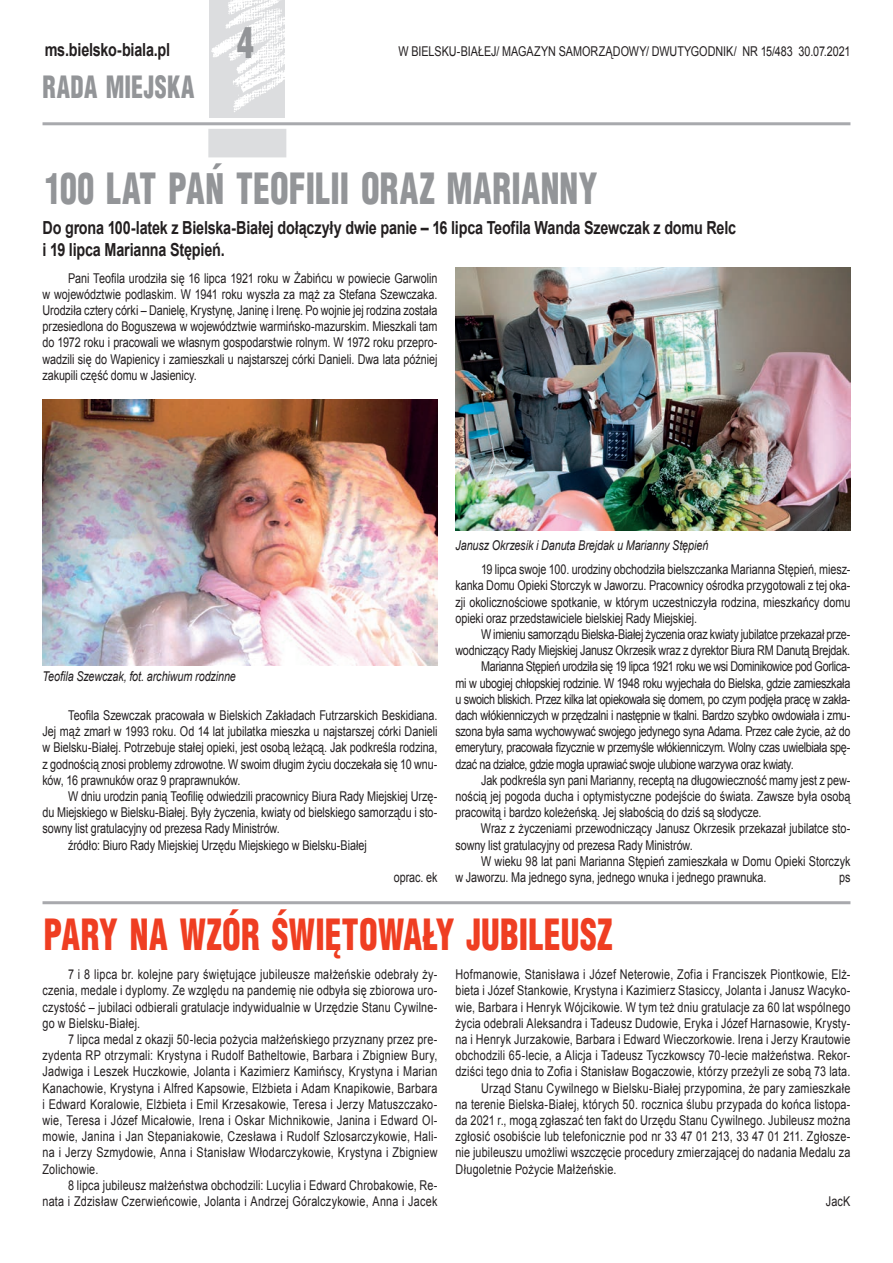
<style>
.page{position:relative;width:893px;height:1263px;background:#fff}
.page>*{position:absolute;margin:0;border:0;box-sizing:border-box;transform-origin:0 0}
.t1{font:900 42px "Switzerland Cond";letter-spacing:.01em;color:#939598;scale:.8 1}
.t2{font:900 42px "Switzerland Cond";letter-spacing:.01em;color:#ef3e22;scale:.8 1}
.t3{font:900 30px "Switzerland Cond";letter-spacing:.015em;color:#939598;scale:.8 1}
.t4{font:700 18px/21.6px "Arial";letter-spacing:-.015em;color:#231f20;scale:.8 1}
.t5{font:13.5px/16.2px "Arial";color:#231f20;text-align:justify;scale:.8 1}
.t6{font:13.5px/16.2px "Arial";letter-spacing:.02em;color:#231f20;text-align:right;scale:.8 1}
.t7{font:13.5px "Arial";letter-spacing:-.03em;color:#231f20;scale:.8 1}
.t8{font:13.5px "Arial";letter-spacing:-.025em;color:#231f20;scale:.8 1}
.t9{font:italic 13.5px "Arial";letter-spacing:-.01em;color:#231f20;scale:.8 1}
</style>
<div class="page">
<hr style="left:43px;top:122px;width:807px;height:3px;background:#a8a9ad">
<img style="left:209px;top:0;width:76px;height:118px">
<div style="left:208px;top:129px;width:78px;height:28px;background:#dcdddf"></div>
<img style="left:455px;top:267px;width:395px;height:264px">
<hr style="left:43px;top:901px;width:807px;height:3px;background:#a8a9ad">
<img style="left:43px;top:399px;width:394px;height:266px">
<h3 class="t4" style="left:45px;top:39px;width:158px">ms.bielsko-biala.pl</h3>
<h2 class="t3" style="left:43px;top:68px;width:192px">RADA MIEJSKA</h2>
<h1 class="t1" style="left:237px;top:16px;width:22px">4</h1>
<p class="t5" style="left:399px;top:43px;width:566px">W BIELSKU-BIAŁEJ/ MAGAZYN SAMORZĄDOWY/ DWUTYGODNIK/ NR 15/483 30.07.2021</p>
<h1 class="t1" style="left:45px;top:162px;width:693px">100 LAT PAŃ TEOFILII ORAZ MARIANNY</h1>
<h3 class="t4" style="left:43px;top:217px;width:868px">Do grona 100-latek z Bielska-Białej dołączyły dwie panie – 16 lipca Teofila Wanda Szewczak z domu Relc i 19 lipca Marianna Stępień.</h3>
<p class="t5" style="left:43px;top:270px;width:495px;text-indent:26px">Pani Teofila urodziła się 16 lipca 1921 roku w Żabińcu w powiecie Garwolin w województwie podlaskim. W 1941 roku wyszła za mąż za Stefana Szewczaka.<br>Urodziła cztery córki – Danielę, Krystynę, Janinę i Irenę. Po wojnie jej rodzina została przesiedlona do Boguszewa w województwie warmińsko-mazurskim. Mieszkali tam do 1972 roku i pracowali we własnym gospodarstwie rolnym. W 1972 roku przepro&shy;wadzili się do Wapienicy i zamieszkali u najstarszej córki Danieli. Dwa lata później zakupili część domu w Jasienicy.</p>
<p class="t9" style="left:43px;top:668px;width:243px">Teofila Szewczak, fot. archiwum rodzinne</p>
<p class="t5" style="left:43px;top:707px;width:495px;text-indent:26px">Teofila Szewczak pracowała w Bielskich Zakładach Futrzarskich Beskidiana.<br>Jej mąż zmarł w 1993 roku. Od 14 lat jubilatka mieszka u najstarszej córki Danieli w Bielsku-Białej. Potrzebuje stałej opieki, jest osobą leżącą. Jak podkreśla rodzina, z godnością znosi problemy zdrowotne. W swoim długim życiu doczekała się 10 wnu&shy;ków, 16 prawnuków oraz 9 praprawnuków.</p>
<p class="t5" style="left:68px;top:788px;width:463px">W dniu urodzin panią Teofilię odwiedzili pracownicy Biura Rady Miejskiej Urzę-</p>
<p class="t5" style="left:43px;top:804px;width:495px">du Miejskiego w Bielsku-Białej. Były życzenia, kwiaty od bielskiego samorządu i sto-</p>
<p class="t5" style="left:43px;top:820px;width:298px">sowny list gratulacyjny od prezesa Rady Ministrów.</p>
<p class="t5" style="left:68px;top:837px;width:375px">źródło: Biuro Rady Miejskiej Urzędu Miejskiego w Bielsku-Białej</p>
<p class="t5" style="left:394px;top:869px;width:56px">oprac. ek</p>
<p class="t9" style="left:455px;top:536px;width:318px">Janusz Okrzesik i Danuta Brejdak u Marianny Stępień</p>
<p class="t5" style="left:455px;top:561px;width:495px;text-indent:26px">19 lipca swoje 100. urodziny obchodziła bielszczanka Marianna Stępień, miesz&shy;kanka Domu Opieki Storczyk w Jaworzu. Pracownicy ośrodka przygotowali z tej oka&shy;zji okolicznościowe spotkanie, w którym uczestniczyła rodzina, mieszkańcy domu opieki oraz przedstawiciele bielskiej Rady Miejskiej.</p>
<p class="t8" style="left:481px;top:625px;width:463px">W imieniu samorządu Bielska-Białej życzenia oraz kwiaty jubilatce przekazał prze-</p>
<p class="t8" style="left:455px;top:641px;width:495px">wodniczący Rady Miejskiej Janusz Okrzesik wraz z dyrektor Biura RM Danutą Brejdak.</p>
<p class="t7" style="left:481px;top:657px;width:463px">Marianna Stępień urodziła się 19 lipca 1921 roku we wsi Dominikowice pod Gorlica-</p>
<p class="t8" style="left:455px;top:674px;width:495px">mi w ubogiej chłopskiej rodzinie. W 1948 roku wyjechała do Bielska, gdzie zamieszkała</p>
<p class="t7" style="left:455px;top:690px;width:495px">u swoich bliskich. Przez kilka lat opiekowała się domem, po czym podjęła pracę w zakła-</p>
<p class="t7" style="left:455px;top:706px;width:495px">dach włókienniczych w przędzalni i następnie w tkalni. Bardzo szybko owdowiała i zmu-</p>
<p class="t7" style="left:455px;top:722px;width:495px">szona była sama wychowywać swojego jedynego syna Adama. Przez całe życie, aż do</p>
<p class="t7" style="left:455px;top:738px;width:495px">emerytury, pracowała fizycznie w przemyśle włókienniczym. Wolny czas uwielbiała spę-</p>
<p class="t7" style="left:455px;top:755px;width:424px">dzać na działce, gdzie mogła uprawiać swoje ulubione warzywa oraz kwiaty.</p>
<p class="t5" style="left:481px;top:772px;width:463px">Jak podkreśla syn pani Marianny, receptą na długowieczność mamy jest z pew-</p>
<p class="t5" style="left:455px;top:788px;width:495px">nością jej pogoda ducha i optymistyczne podejście do świata. Zawsze była osobą</p>
<p class="t5" style="left:455px;top:804px;width:384px">pracowitą i bardzo koleżeńską. Jej słabością do dziś są słodycze.</p>
<p class="t5" style="left:481px;top:820px;width:463px">Wraz z życzeniami przewodniczący Janusz Okrzesik przekazał jubilatce sto-</p>
<p class="t5" style="left:455px;top:837px;width:298px">sowny list gratulacyjny od prezesa Rady Ministrów.</p>
<p class="t5" style="left:481px;top:853px;width:463px">W wieku 98 lat pani Marianna Stępień zamieszkała w Domu Opieki Storczyk</p>
<p class="t5" style="left:455px;top:869px;width:390px">w Jaworzu. Ma jednego syna, jednego wnuka i jednego prawnuka.</p>
<p class="t5" style="left:839px;top:869px;width:16px">ps</p>
<h1 class="t2" style="left:43px;top:907px;width:713px">PARY NA WZÓR ŚWIĘTOWAŁY JUBILEUSZ</h1>
<p class="t5" style="left:43px;top:966px;width:495px;text-indent:26px">7 i 8 lipca br. kolejne pary świętujące jubileusze małżeńskie odebrały ży&shy;czenia, medale i dyplomy. Ze względu na pandemię nie odbyła się zbiorowa uro&shy;czystość – jubilaci odbierali gratulacje indywidualnie w Urzędzie Stanu Cywilne&shy;go w Bielsku-Białej.</p>
<p class="t5" style="left:42px;top:1031px;width:495px;text-indent:26px">7 lipca medal z okazji 50-lecia pożycia małżeńskiego przyznany przez pre&shy;zydenta RP otrzymali: Krystyna i Rudolf Batheltowie, Barbara i Zbigniew Bury, Jadwiga i Leszek Huczkowie, Jolanta i Kazimierz Kamińscy, Krystyna i Marian Kanachowie, Krystyna i Alfred Kapsowie, Elżbieta i Adam Knapikowie, Barbara i Edward Koralowie, Elżbieta i Emil Krzesakowie, Teresa i Jerzy Matuszczako&shy;wie, Teresa i Józef Micałowie, Irena i Oskar Michnikowie, Janina i Edward Ol&shy;mowie, Janina i Jan Stepaniakowie, Czesława i Rudolf Szlosarczykowie, Hali&shy;na i Jerzy Szmydowie, Anna i Stanisław Włodarczykowie, Krystyna i Zbigniew Zolichowie.</p>
<p class="t6" style="left:43px;top:1177px;width:495px">8 lipca jubileusz małżeństwa obchodzili: Lucylia i Edward Chrobakowie, Re-<br>nata i Zdzisław Czerwieńcowie, Jolanta i Andrzej Góralczykowie, Anna i Jacek</p>
<p class="t6" style="left:455px;top:966px;width:495px">Hofmanowie, Stanisława i Józef Neterowie, Zofia i Franciszek Piontkowie, Elż-</p>
<p class="t5" style="left:455px;top:982px;width:495px">bieta i Józef Stankowie, Krystyna i Kazimierz Stasiccy, Jolanta i Janusz Wacyko-</p>
<p class="t5" style="left:455px;top:999px;width:495px">wie, Barbara i Henryk Wójcikowie. W tym też dniu gratulacje za 60 lat wspólnego</p>
<p class="t5" style="left:455px;top:1015px;width:495px">życia odebrali Aleksandra i Tadeusz Dudowie, Eryka i Józef Harnasowie, Krysty-</p>
<p class="t5" style="left:455px;top:1031px;width:495px">na i Henryk Jurzakowie, Barbara i Edward Wieczorkowie. Irena i Jerzy Krautowie</p>
<p class="t5" style="left:455px;top:1047px;width:495px">obchodzili 65-lecie, a Alicja i Tadeusz Tyczkowscy 70-lecie małżeństwa. Rekor-</p>
<p class="t6" style="left:455px;top:1063px;width:495px">dziści tego dnia to Zofia i Stanisław Bogaczowie, którzy przeżyli ze sobą 73 lata.</p>
<p class="t6" style="left:481px;top:1080px;width:463px">Urząd Stanu Cywilnego w Bielsku-Białej przypomina, że pary zamieszkałe</p>
<p class="t6" style="left:455px;top:1096px;width:495px">na terenie Bielska-Białej, których 50. rocznica ślubu przypada do końca listopa-</p>
<p class="t5" style="left:455px;top:1112px;width:495px">da 2021 r., mogą zgłaszać ten fakt do Urzędu Stanu Cywilnego. Jubileusz można</p>
<p class="t6" style="left:455px;top:1128px;width:495px">zgłosić osobiście lub telefonicznie pod nr 33 47 01 213, 33 47 01 211. Zgłosze-</p>
<p class="t5" style="left:455px;top:1144px;width:495px">nie jubileuszu umożliwi wszczęcie procedury zmierzającej do nadania Medalu za</p>
<p class="t6" style="left:455px;top:1161px;width:203px">Długoletnie Pożycie Małżeńskie.</p>
<p class="t5" style="left:826px;top:1193px;width:32px">JacK</p>
</div>
